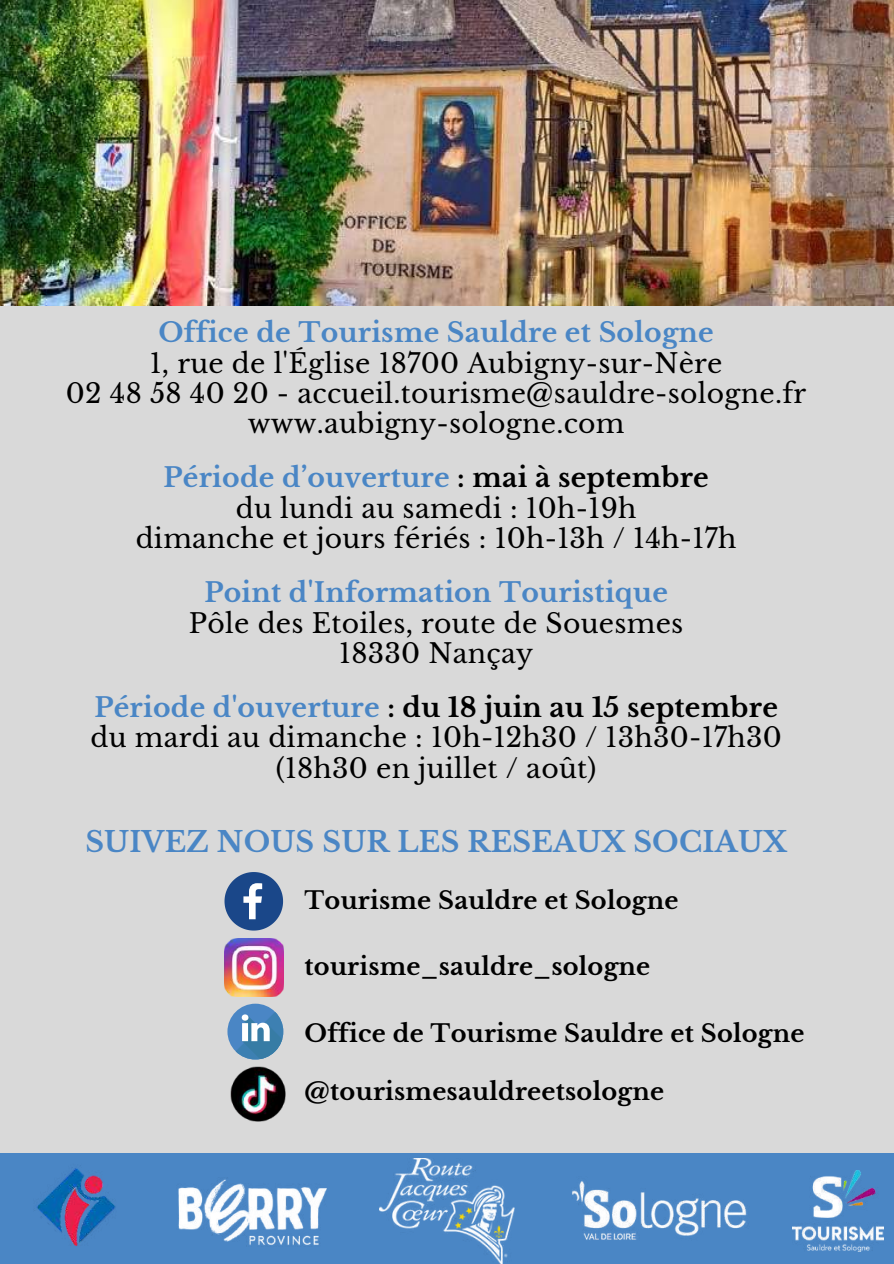
<style>
.page{position:relative;width:894px;height:1264px;background:#fff}
.page>*{position:absolute;margin:0;border:0;box-sizing:border-box;transform-origin:0 0}
.t1{font:700 28.2px "Libre Baskerville";letter-spacing:.01em;color:#4a86c5}
.t2{font:26.7px/30.3px "Libre Baskerville";letter-spacing:.01em;color:#000;text-align:center}
.t3{font:700 26.7px "Libre Baskerville";letter-spacing:.01em;color:#4a86c5}
.t4{font:700 24px "Libre Baskerville";letter-spacing:.01em;color:#000}
.s1{font-weight:700;color:#4a86c5}
.s2{font-weight:700}
</style>
<div class="page">
<div style="left:0;top:0;width:893px;height:1263px;background:#d9d9d9"></div>
<img style="left:0;top:0;width:893px;height:305px">
<div style="left:0;top:1152px;width:893px;height:111px;background:#4a86c5"></div>
<img style="left:37px;top:1168px;width:79px;height:78px">
<img style="left:379px;top:1158px;width:135px;height:105px">
<img style="left:572px;top:1181px;width:175px;height:59px">
<img style="left:792px;top:1170px;width:91px;height:81px">
<img style="left:178px;top:1179px;width:149px;height:66px">
<svg style="left:224px;top:872px;width:59px;height:58px"></svg>
<img style="left:224px;top:938px;width:59px;height:58px">
<svg style="left:227px;top:1003px;width:56px;height:56px"></svg>
<svg style="left:235px;top:1011px;width:49px;height:49px;background:#71a0c3"></svg>
<img style="left:230px;top:1066px;width:56px;height:55px">
<p class="t3" style="left:158px;top:316px;width:556px">Office de Tourisme Sauldre et Sologne</p>
<p class="t2" style="left:66px;top:348px;width:741px">1, rue de l'Église 18700 Aubigny-sur-Nère<br>02 48 58 40 20 - accueil.tourisme@sauldre-sologne.fr www.aubigny-sologne.com</p>
<p class="t2" style="left:136px;top:463px;width:602px"><span class="s1">Période d’ouverture</span> <span class="s2">: mai à septembre<br></span>du lundi au samedi : 10h-19h<br>dimanche et jours fériés : 10h-13h / 14h-17h</p>
<p class="t3" style="left:204px;top:576px;width:465px">Point d'Information Touristique</p>
<p class="t2" style="left:189px;top:608px;width:495px">Pôle des Etoiles, route de Souesmes<br>18330 Nançay</p>
<p class="t2" style="left:90px;top:692px;width:692px"><span class="s1">Période d'ouverture</span> <span class="s2">: du 18 juin au 15 septembre </span>du mardi au dimanche : 10h-12h30 / 13h30-17h30 (18h30 en juillet / août)</p>
<p class="t1" style="left:85px;top:824px;width:703px">SUIVEZ NOUS SUR LES RESEAUX SOCIAUX</p>
<p class="t4" style="left:304px;top:886px;width:375px">Tourisme Sauldre et Sologne</p>
<p class="t4" style="left:304px;top:952px;width:347px">tourisme_sauldre_sologne</p>
<p class="t4" style="left:304px;top:1018px;width:501px">Office de Tourisme Sauldre et Sologne</p>
<p class="t4" style="left:304px;top:1076px;width:361px">@tourismesauldreetsologne</p>
</div>
